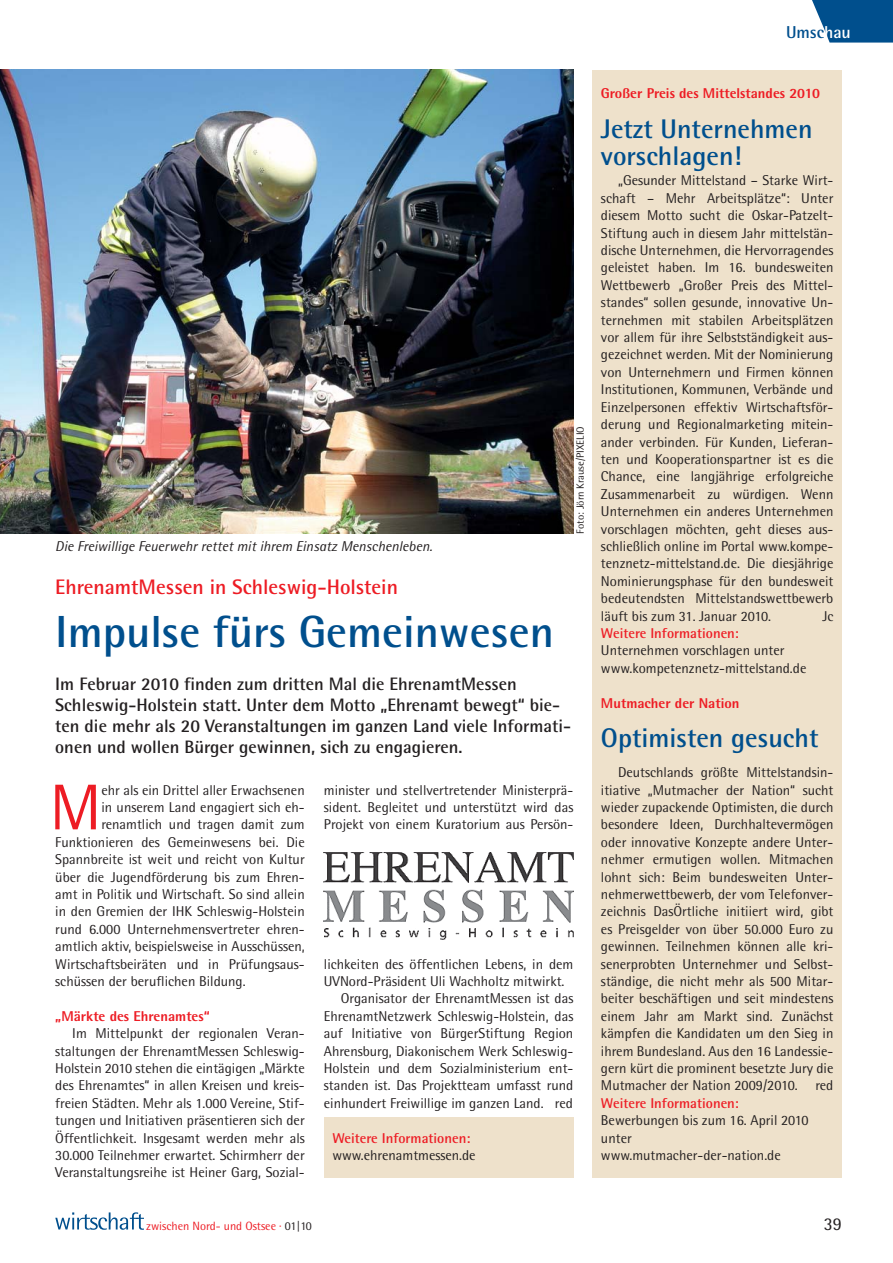
<style>
.page{position:relative;width:893px;height:1263px;background:#fff}
.page>*{position:absolute;margin:0;border:0;box-sizing:border-box;transform-origin:0 0}
.t1{font:64.65px "Rotis Semi Sans";color:#ed1c24}
.t2{font:700 45px "Rotis Semi Sans";color:#004f8d}
.t3{font:700 27px/27px "Rotis Semi Sans";color:#004f8d}
.t4{font:700 21px "Rotis Semi Sans";color:#ed1c24}
.t5{font:700 18px/21px "Rotis Semi Sans";color:#231f20}
.t6{font:18px "Rotis Semi Sans";color:#231f20}
.t7{font:700 17.25px "Rotis Semi Sans";color:#004f8d}
.t8{font:14.25px/17.4px "Rotis Semi Sans";color:#231f20;text-align:justify}
.t9{font:800 14.25px "Rotis Semi Sans";color:#ed1c24}
.t10{font:700 14.25px "Rotis Semi Sans";color:#ed1c24}
.t11{font:italic 14.25px "Rotis Semi Sans";color:#231f20}
.t12{font:12px "Rotis Semi Sans";color:#ed1c24}
.t13{font:10.5px "Rotis Semi Sans";color:#231f20}
.s1{color:#fff}
.s2{color:#231f20}
</style>
<div class="page">
<svg style="left:812px;top:0;width:81px;height:43px;background:#1e639a"></svg>
<svg style="left:55px;top:1212px;width:89px;height:18px"></svg>
<div style="left:592px;top:70px;width:250px;height:1107px;background:#eee1cb"></div>
<img style="left:324px;top:852px;width:249px;height:87px">
<img style="left:0;top:70px;width:573px;height:463px">
<div style="left:324px;top:1117px;width:249px;height:60px;background:#eee1cb"></div>
<p class="t7" style="left:786px;top:26px;width:76px">Umsc<span class="s1">hau</span>u</p>
<p class="t11" style="left:55px;top:541px;width:379px">Die Freiwillige Feuerwehr rettet mit ihrem Einsatz Menschenleben.</p>
<p class="t13" style="left:577px;top:533px;width:109px;rotate:-90deg">Foto: Jörn Krause/PIXELIO</p>
<h3 class="t4" style="left:55px;top:580px;width:344px">EhrenamtMessen in Schleswig-Holstein</h3>
<h2 class="t2" style="left:55px;top:615px;width:500px">Impulse fürs Gemeinwesen</h2>
<p class="t5" style="left:55px;top:675px;width:517px">Im Februar 2010 finden zum dritten Mal die EhrenamtMessen Schleswig-Holstein statt. Unter dem Motto „Ehrenamt bewegt“ bie&shy;ten die mehr als 20 Veranstaltungen im ganzen Land viele Informati&shy;onen und wollen Bürger gewinnen, sich zu engagieren.</p>
<h1 class="t1" style="left:50px;top:785px;width:53px">M</h1>
<p class="t8" style="left:101px;top:782px;width:205px">ehr als ein Drittel aller Erwachsenen</p>
<p class="t8" style="left:101px;top:800px;width:205px">in unserem Land engagiert sich eh-</p>
<p class="t8" style="left:101px;top:817px;width:205px">renamtlich und tragen damit zum</p>
<p class="t8" style="left:55px;top:835px;width:251px">Funktionieren des Gemeinwesens bei. Die</p>
<p class="t8" style="left:55px;top:852px;width:251px">Spannbreite ist weit und reicht von Kultur</p>
<p class="t8" style="left:55px;top:869px;width:251px">über die Jugendförderung bis zum Ehren-</p>
<p class="t8" style="left:55px;top:887px;width:251px">amt in Politik und Wirtschaft. So sind allein</p>
<p class="t8" style="left:55px;top:904px;width:251px">in den Gremien der IHK Schleswig-Holstein</p>
<p class="t8" style="left:55px;top:922px;width:251px">rund 6.000 Unternehmensvertreter ehren-</p>
<p class="t8" style="left:55px;top:939px;width:251px">amtlich aktiv, beispielsweise in Ausschüssen,</p>
<p class="t8" style="left:55px;top:956px;width:251px">Wirtschaftsbeiräten und in Prüfungsaus-</p>
<p class="t8" style="left:55px;top:974px;width:192px">schüssen der beruflichen Bildung.</p>
<p class="t9" style="left:55px;top:1011px;width:156px">„Märkte des Ehrenamtes“</p>
<p class="t8" style="left:55px;top:1026px;width:251px;text-indent:17px">Im Mittelpunkt der regionalen Veran&shy;staltungen der EhrenamtMessen Schleswig-Holstein 2010 stehen die eintägigen „Märkte des Ehrenamtes“ in allen Kreisen und kreis&shy;freien Städten. Mehr als 1.000 Vereine, Stif&shy;tungen und Initiativen präsentieren sich der Öffentlichkeit. Insgesamt werden mehr als 30.000 Teilnehmer erwartet. Schirmherr der Veranstaltungsreihe ist Heiner Garg, Sozial-</p>
<p class="t8" style="left:324px;top:782px;width:251px">minister und stellvertretender Ministerprä&shy;sident. Begleitet und unterstützt wird das Projekt von einem Kuratorium aus Persön-</p>
<p class="t8" style="left:324px;top:956px;width:251px">lichkeiten des öffentlichen Lebens, in dem</p>
<p class="t8" style="left:324px;top:974px;width:242px">UVNord-Präsident Uli Wachholtz mitwirkt.</p>
<p class="t8" style="left:341px;top:991px;width:234px">Organisator der EhrenamtMessen ist das</p>
<p class="t8" style="left:324px;top:1009px;width:251px">EhrenamtNetzwerk Schleswig-Holstein, das</p>
<p class="t8" style="left:324px;top:1026px;width:251px">auf Initiative von BürgerStiftung Region</p>
<p class="t8" style="left:324px;top:1043px;width:251px">Ahrensburg, Diakonischem Werk Schleswig-</p>
<p class="t8" style="left:324px;top:1061px;width:251px">Holstein und dem Sozialministerium ent-</p>
<p class="t8" style="left:324px;top:1078px;width:251px">standen ist. Das Projektteam umfasst rund</p>
<p class="t8" style="left:324px;top:1096px;width:251px">einhundert Freiwillige im ganzen Land. red</p>
<p class="t10" style="left:332px;top:1133px;width:139px">Weitere Informationen:</p>
<p class="t8" style="left:332px;top:1148px;width:145px">www.ehrenamtmessen.de</p>
<p class="t9" style="left:601px;top:89px;width:221px">Großer Preis des Mittelstandes 2010</p>
<h3 class="t3" style="left:601px;top:118px;width:213px">Jetzt Unternehmen vorschlagen!</h3>
<p class="t8" style="left:601px;top:173px;width:234px;text-indent:17px">„Gesunder Mittelstand – Starke Wirt&shy;schaft – Mehr Arbeitsplätze“: Unter diesem Motto sucht die Oskar-Patzelt-Stiftung auch in diesem Jahr mittelstän&shy;dische Unternehmen, die Hervorragendes geleistet haben. Im 16. bundesweiten Wettbewerb „Großer Preis des Mittel&shy;standes“ sollen gesunde, innovative Un&shy;ternehmen mit stabilen Arbeitsplätzen vor allem für ihre Selbstständigkeit aus&shy;gezeichnet werden. Mit der Nominierung von Unternehmern und Firmen können Institutionen, Kommunen, Verbände und Einzelpersonen effektiv Wirtschaftsför&shy;derung und Regionalmarketing mitein&shy;ander verbinden. Für Kunden, Lieferan&shy;ten und Kooperationspartner ist es die Chance, eine langjährige erfolgreiche Zusammenarbeit zu würdigen. Wenn Unternehmen ein anderes Unternehmen vorschlagen möchten, geht dieses aus&shy;schließlich online im Portal www.kompe&shy;tenznetz-mittelstand.de. Die diesjährige Nominierungsphase für den bundesweit bedeutendsten Mittelstandswettbewerb läuft bis zum 31. Januar 2010.</p>
<p class="t8" style="left:822px;top:608px;width:13px">Jc</p>
<p class="t10" style="left:601px;top:628px;width:139px">Weitere Informationen:</p>
<p class="t8" style="left:601px;top:643px;width:207px">Unternehmen vorschlagen unter www.kompetenznetz-mittelstand.de</p>
<p class="t9" style="left:601px;top:698px;width:140px">Mutmacher der Nation</p>
<h3 class="t3" style="left:601px;top:727px;width:219px">Optimisten gesucht</h3>
<p class="t8" style="left:601px;top:765px;width:234px;text-indent:17px">Deutschlands größte Mittelstandsin&shy;itiative „Mutmacher der Nation“ sucht wieder zupackende Optimisten, die durch besondere Ideen, Durchhaltevermögen oder innovative Konzepte andere Unter&shy;nehmer ermutigen wollen. Mitmachen lohnt sich: Beim bundesweiten Unter&shy;nehmerwettbewerb, der vom Telefonver&shy;zeichnis DasÖrtliche initiiert wird, gibt es Preisgelder von über 50.000 Euro zu gewinnen. Teilnehmen können alle kri&shy;senerprobten Unternehmer und Selbst&shy;ständige, die nicht mehr als 500 Mitar&shy;beiter beschäftigen und seit mindestens einem Jahr am Markt sind. Zunächst kämpfen die Kandidaten um den Sieg in ihrem Bundesland. Aus den 16 Landessie&shy;gern kürt die prominent besetzte Jury die Mutmacher der Nation 2009/2010. red</p>
<p class="t10" style="left:601px;top:1098px;width:139px">Weitere Informationen:</p>
<p class="t8" style="left:601px;top:1113px;width:209px;text-align:left">Bewerbungen bis zum 16. April 2010 unter www.mutmacher-der-nation.de</p>
<p class="t12" style="left:146px;top:1221px;width:167px">zwischen Nord- und Ostsee · <span class="s2">01|10</span></p>
<p class="t6" style="left:824px;top:1217px;width:20px">39</p>
</div>
